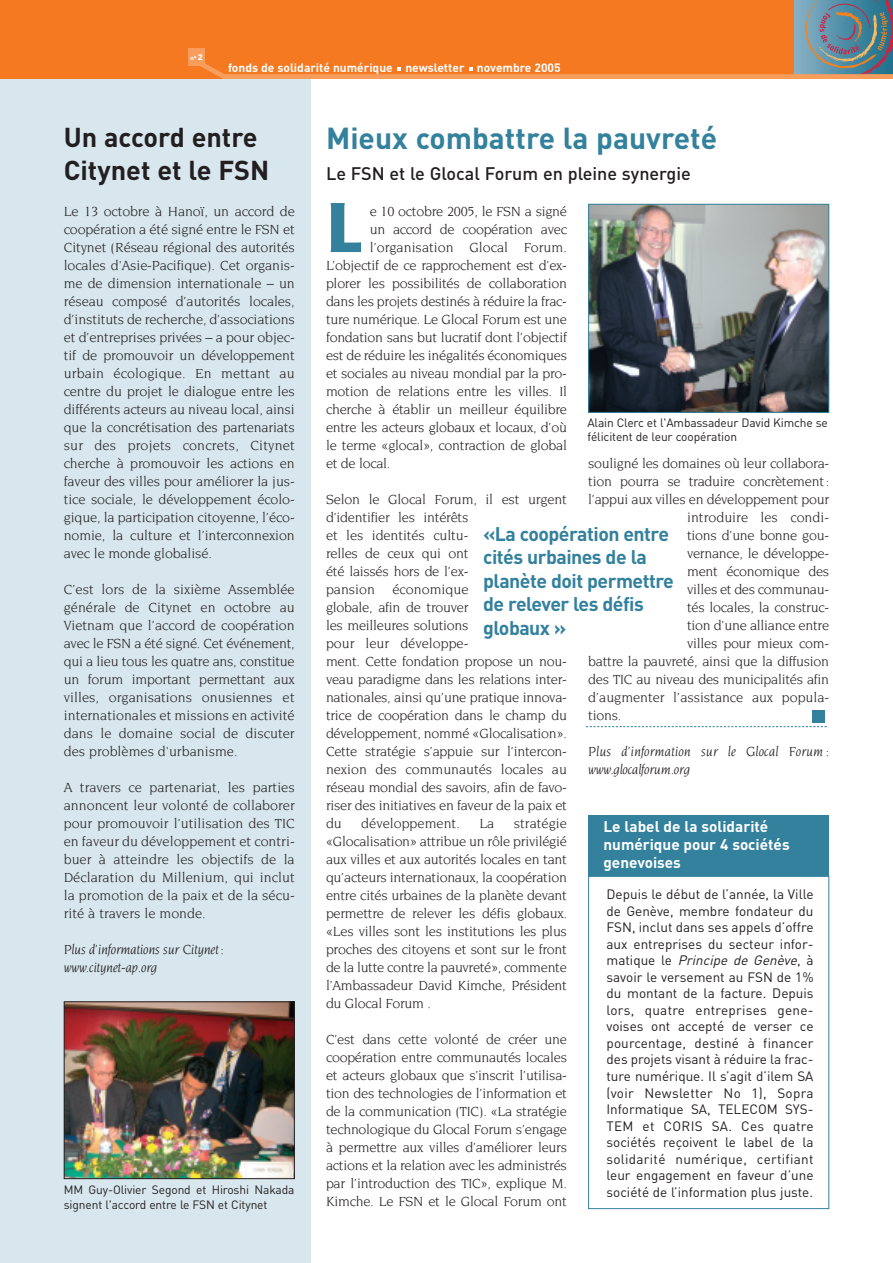
<style>
.page{position:relative;width:893px;height:1263px;background:#fff}
.page>*{position:absolute;margin:0;border:0;box-sizing:border-box;transform-origin:0 0}
.t1{font:900 73.5px "Quay Itc T";color:#33819c}
.t2{font:700 30px "DIN";color:#33819c}
.t3{font:700 27px/33px "DIN";color:#231f20}
.t4{font:700 19.5px/23.4px "DIN";letter-spacing:-.025em;color:#33819c}
.t5{font:500 18px "DIN";color:#231f20}
.t6{font:700 15.3px/18px "DIN";color:#fff}
.t7{font:14.25px/18px "Novarese";letter-spacing:-.02em;color:#231f20;text-align:justify}
.t8{font:14.25px "Novarese";color:#231f20}
.t9{font:italic 14.25px/18px "Novarese";color:#231f20}
.t10{font:italic 14.25px/18px "Novarese";letter-spacing:-.02em;color:#231f20}
.t11{font:13.5px/16.5px "DIN";color:#231f20;text-align:justify}
.t12{font:12px/14.4px "DIN";letter-spacing:-.01em;color:#231f20}
.t13{font:700 12px "DIN";color:#fff}
.t14{font:900 5.4px "DIN";color:#fff;scale:1.11 1}
.s1{font-size:8.1px}
.s2{font-style:italic}
</style>
<div class="page">
<div style="left:0;top:0;width:893px;height:79px;background:#f47921"></div>
<svg style="left:200px;top:63px;width:24px;height:16px"></svg>
<div style="left:188px;top:49px;width:17px;height:17px;background:#f89d5b"></div>
<svg style="left:397px;top:67px;width:4px;height:3px"></svg>
<img style="left:590px;top:206px;width:237px;height:205px">
<div style="left:588px;top:204px;width:241px;height:209px;border:1px solid #33819c"></div>
<div style="left:0;top:79px;width:310px;height:1184px;background:#d8e7ee"></div>
<div style="left:812px;top:710px;width:13px;height:13px;background:#33819c"></div>
<div style="left:588px;top:815px;width:241px;height:67px;background:#33819c"></div>
<div style="left:589px;top:876px;width:240px;height:332px;background:#fff"></div>
<div style="left:588px;top:876px;width:241px;height:333px;border:1px solid #33819c"></div>
<div style="left:795px;top:0;width:98px;height:75px;background:#81acc1"></div>
<svg style="left:805px;top:0;width:88px;height:74px;background:#668592"></svg>
<div style="left:223px;top:74px;width:670px;height:5px;background:#f89d5b"></div>
<img style="left:66px;top:1003px;width:227px;height:174px">
<div style="left:64px;top:1001px;width:231px;height:178px;border:1px solid #231f20"></div>
<svg style="left:586px;top:726px;width:241px;height:1px"></svg>
<p class="t14" style="left:190px;top:55px;width:13px">n°<span class="s1">2</span></p>
<p class="t13" style="left:228px;top:61px;width:334px">fonds de solidarité numérique newsletter novembre 2005</p>
<h3 class="t3" style="left:64px;top:121px;width:207px">Un accord entre<br>Citynet et le FSN</h3>
<p class="t7" style="left:64px;top:203px;width:233px">Le 13 octobre à Hanoï, un accord de coopération a été signé entre le FSN et Citynet (Réseau régional des autorités locales d'Asie-Pacifique). Cet organis&shy;me de dimension internationale – un réseau composé d’autorités locales, d’instituts de recherche, d’associations et d’entreprises privées – a pour objec&shy;tif de promouvoir un développement urbain écologique. En mettant au centre du projet le dialogue entre les différents acteurs au niveau local, ainsi que la concrétisation des partenariats sur des projets concrets, Citynet cherche à promouvoir les actions en faveur des villes pour améliorer la jus&shy;tice sociale, le développement écolo&shy;gique, la participation citoyenne, l’éco&shy;nomie, la culture et l’interconnexion avec le monde globalisé.</p>
<p class="t7" style="left:64px;top:581px;width:233px">C’est lors de la sixième Assemblée générale de Citynet en octobre au Vietnam que l’accord de coopération avec le FSN a été signé. Cet événement, qui a lieu tous les quatre ans, constitue un forum important permettant aux villes, organisations onusiennes et internationales et missions en activité dans le domaine social de discuter des problèmes d'urbanisme.</p>
<p class="t7" style="left:64px;top:779px;width:232px">A travers ce partenariat, les parties annoncent leur volonté de collaborer pour promouvoir l’utilisation des TIC en faveur du développement et contri&shy;buer à atteindre les objectifs de la Déclaration du Millenium, qui inclut la promotion de la paix et de la sécu&shy;rité à travers le monde.</p>
<p class="t10" style="left:64px;top:941px;width:162px">Plus d’informations sur Citynet: www.citynet-ap.org</p>
<p class="t12" style="left:64px;top:1183px;width:232px">MM Guy-Olivier Segond et Hiroshi Nakada signent l'accord entre le FSN et Citynet</p>
<h2 class="t2" style="left:326px;top:121px;width:393px">Mieux combattre la pauvreté</h2>
<p class="t5" style="left:326px;top:163px;width:366px">Le FSN et le Glocal Forum en pleine synergie</p>
<h1 class="t1" style="left:326px;top:184px;width:37px">L</h1>
<p class="t7" style="left:370px;top:203px;width:199px">e 10 octobre 2005, le FSN a signé</p>
<p class="t7" style="left:370px;top:221px;width:199px">un accord de coopération avec</p>
<p class="t8" style="left:370px;top:242px;width:199px">l’organisation Glocal Forum.</p>
<p class="t7" style="left:326px;top:257px;width:242px">L’objectif de ce rapprochement est d’ex-</p>
<p class="t7" style="left:326px;top:275px;width:242px">plorer les possibilités de collaboration</p>
<p class="t7" style="left:326px;top:293px;width:242px">dans les projets destinés à réduire la frac-</p>
<p class="t7" style="left:326px;top:311px;width:242px">ture numérique. Le Glocal Forum est une</p>
<p class="t7" style="left:326px;top:329px;width:242px">fondation sans but lucratif dont l’objectif</p>
<p class="t7" style="left:326px;top:347px;width:242px">est de réduire les inégalités économiques</p>
<p class="t7" style="left:326px;top:365px;width:242px">et sociales au niveau mondial par la pro-</p>
<p class="t7" style="left:326px;top:383px;width:242px">motion de relations entre les villes. Il</p>
<p class="t7" style="left:326px;top:401px;width:242px">cherche à établir un meilleur équilibre</p>
<p class="t7" style="left:326px;top:419px;width:242px">entre les acteurs globaux et locaux, d’où</p>
<p class="t7" style="left:326px;top:437px;width:242px">le terme «glocal», contraction de global</p>
<p class="t7" style="left:326px;top:455px;width:66px">et de local.</p>
<p class="t7" style="left:326px;top:491px;width:243px;text-align:left">Selon le Glocal Forum, il est urgent d’identifier les intérêts<br>et les identités cultu-<br>relles de ceux qui ont<br>été laissés hors de l’ex-<br>pansion économique<br>globale, afin de trouver<br>les meilleures solutions<br>pour leur développe-<br>ment. Cette fondation propose un nou&shy;veau paradigme dans les relations inter&shy;nationales, ainsi qu’une pratique innova&shy;trice de coopération dans le champ du développement, nommé «Glocalisation».<br>Cette stratégie s’appuie sur l’intercon&shy;nexion des communautés locales au réseau mondial des savoirs, afin de favo&shy;riser des initiatives en faveur de la paix et du</p>
<p class="t12" style="left:587px;top:415px;width:242px">Alain Clerc et l'Ambassadeur David Kimche se félicitent de leur coopération</p>
<p class="t7" style="left:588px;top:455px;width:242px">souligné les domaines où leur collabora-</p>
<p class="t7" style="left:588px;top:473px;width:242px">tion pourra se traduire concrètement:</p>
<p class="t7" style="left:588px;top:491px;width:242px">l’appui aux villes en développement pour</p>
<p class="t8" style="left:687px;top:512px;width:144px">introduire les condi-</p>
<p class="t7" style="left:687px;top:527px;width:144px">tions d’une bonne gou-</p>
<p class="t7" style="left:687px;top:545px;width:144px">vernance, le développe-</p>
<p class="t7" style="left:687px;top:563px;width:144px">ment économique des</p>
<p class="t7" style="left:687px;top:581px;width:144px">villes et des communau-</p>
<p class="t7" style="left:687px;top:599px;width:144px">tés locales, la construc-</p>
<p class="t7" style="left:687px;top:617px;width:144px">tion d’une alliance entre</p>
<p class="t7" style="left:687px;top:635px;width:144px">villes pour mieux com-</p>
<p class="t7" style="left:588px;top:653px;width:242px">battre la pauvreté, ainsi que la diffusion</p>
<p class="t7" style="left:588px;top:671px;width:242px">des TIC au niveau des municipalités afin</p>
<p class="t8" style="left:588px;top:692px;width:242px">d’augmenter l’assistance aux popula-</p>
<p class="t7" style="left:588px;top:707px;width:35px">tions.</p>
<p class="t9" style="left:588px;top:743px;width:242px">Plus d’information sur le Glocal Forum : www.glocalforum.org</p>
<h3 class="t4" style="left:483px;top:522px;width:192px">«La coopération entre cités urbaines de la planète doit permettre de relever les défis globaux »</h3>
<p class="t8" style="left:361px;top:818px;width:100px">développement.</p>
<p class="t7" style="left:479px;top:815px;width:17px">La</p>
<p class="t7" style="left:326px;top:815px;width:242px;text-indent:188px">stratégie «Glocalisation» attribue un rôle privilégié aux villes et aux autorités locales en tant qu’acteurs internationaux, la coopération entre cités urbaines de la planète devant permettre de relever les défis globaux. «Les villes sont les institutions les plus proches des citoyens et sont sur le front de la lutte contre la pauvreté», commente l’Ambassadeur David Kimche, Président du Glocal Forum .</p>
<p class="t7" style="left:326px;top:1031px;width:242px">C’est dans cette volonté de créer une coopération entre communautés locales et acteurs globaux que s’inscrit l’utilisa&shy;tion des technologies de l’information et de la communication (TIC). «La stratégie technologique du Glocal Forum s’engage à permettre aux villes d’améliorer leurs actions et la relation avec les administrés par l’introduction des TIC», explique M.<br>Kimche. Le FSN et le Glocal Forum ont</p>
<p class="t6" style="left:603px;top:818px;width:188px">Le label de la solidarité numérique pour 4 sociétés genevoises</p>
<p class="t11" style="left:606px;top:886px;width:209px">Depuis le début de l’année, la Ville de Genève, membre fondateur du FSN, inclut dans ses appels d’offre aux entreprises du secteur infor&shy;m a t i q u e le <span class="s2">Principe de Genève</span>, à savoir le versement au FSN de 1% du montant de la facture. Depuis lors, quatre entreprises gene&shy;voises ont accepté de verser ce pourcentage, destiné à financer des projets visant à réduire la frac&shy;ture numérique. Il s’agit d’ilem SA (voir Newsletter No 1), Sopra Informatique SA, TELECOM SYS-TEM et CORIS SA. Ces quatre sociétés reçoivent le label de la solidarité numérique, certifiant leur engagement en faveur d’une société de l’information plus juste.</p>
</div>
